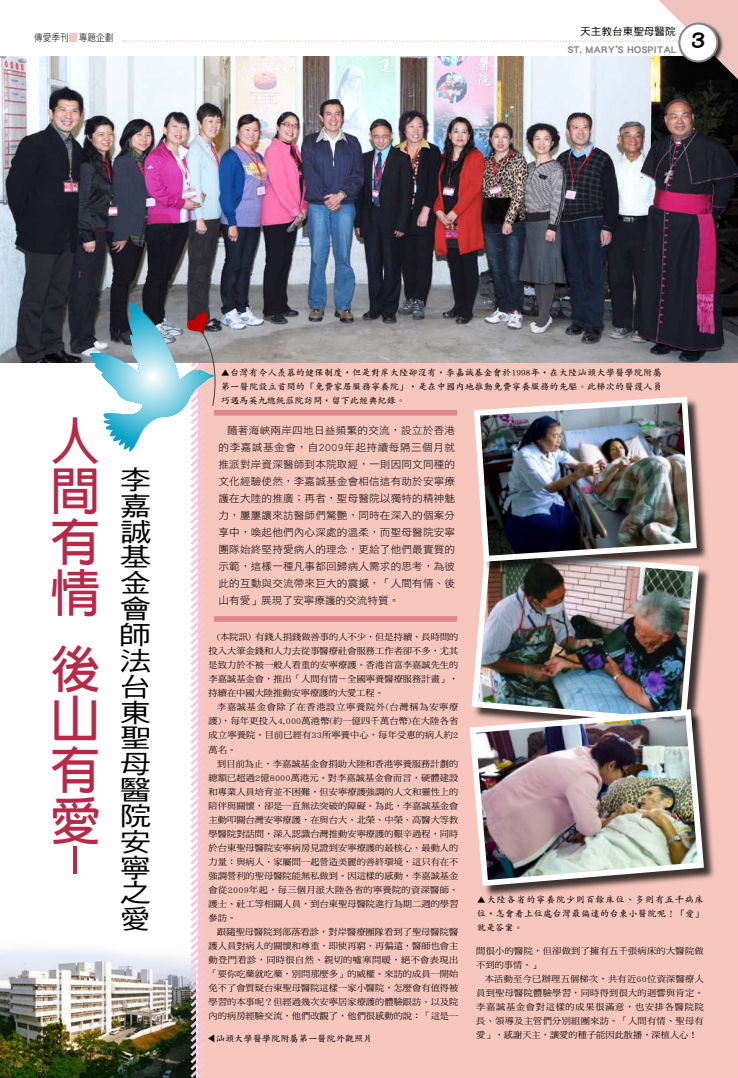
<style>
.page{position:relative;width:738px;height:1078px;background:#fff}
.page>*{position:absolute;margin:0;border:0;box-sizing:border-box;transform-origin:0 0}
.t1{font:700 50.6px/50.6px "AR Hei B5";color:#b52a48;text-align:justify}
.t2{font:700 44px "AR Hei B5";color:#b52a48;scale:1.3 1}
.t3{font:25.8px/25.8px "DF Hei Std W5";color:#000;text-align:justify;scale:1.22 1}
.t4{font:10.3px/17px "DF Hei Std W3";letter-spacing:.01em;color:#000;text-align:justify}
.t5{font:10.2px "DF Hei Std W9";color:#898989;scale:1.04 1}
.t6{font:10.2px "DF Hei Std W5";color:#000;scale:1.04 1}
.t7{font:9.7px "DF Hei Std W3";color:#000;scale:.89 1}
.t8{font:8.8px/14px "DF Ming Std W5";letter-spacing:.005em;color:#000;text-align:justify;scale:1.04 1}
.t9{font:700 8.8px/14px "AR Kai B5";letter-spacing:.02em;color:#000;text-align:justify;scale:1.04 1}
.t10{font:8.8px/14px "DF Ming Std W5";letter-spacing:.03em;color:#000;scale:1.04 1}
.t11{font:700 8.8px "AR Kai B5";color:#000;scale:1.04 1}
</style>
<div class="page">
<img style="left:0;top:948px;width:187px;height:129px">
<div style="left:187px;top:362px;width:550px;height:715px;background:#f7c6bd"></div>
<img style="left:0;top:56px;width:737px;height:306px">
<div style="left:472px;top:549px;width:239px;height:188px;background:#000;opacity:.75"></div>
<img style="left:468px;top:545px;width:233px;height:161px">
<div style="left:474px;top:397px;width:235px;height:177px;background:#000;opacity:.75"></div>
<img style="left:470px;top:393px;width:229px;height:171px">
<div style="left:470px;top:710px;width:246px;height:188px;background:#000;opacity:.75"></div>
<img style="left:466px;top:706px;width:240px;height:182px">
<svg style="left:88px;top:298px;width:135px;height:160px"></svg>
<div style="left:214px;top:616px;width:242px;height:5px;background:#dd878c"></div>
<div style="left:214px;top:410px;width:242px;height:5px;background:#dd878c"></div>
<svg style="left:47px;top:0;width:690px;height:88px"></svg>
<p class="t7" style="left:34px;top:32px;width:40px">傳愛季刊</p>
<p class="t7" style="left:79px;top:32px;width:40px">專題企劃</p>
<p class="t6" style="left:579px;top:26px;width:93px">天主教台東聖母醫院</p>
<p class="t5" style="left:567px;top:44px;width:106px">ST. MARY S HOSPITAL</p>
<p class="t5" style="left:615px;top:38px;width:4px">,</p>
<h1 class="t1" style="left:50px;top:415px;width:50px">人間有情</h1>
<h1 class="t1" style="left:50px;top:643px;width:50px">後山有愛</h1>
<h2 class="t2" style="left:97px;top:845px;width:24px;rotate:90deg">-</h2>
<h3 class="t3" style="left:120px;top:466px;width:27px">李嘉誠基金會師法台東聖母醫院安寧之愛</h3>
<p class="t9" style="left:221px;top:365px;width:425px">▲台灣有令人羨慕的健保制度，但是對岸大陸卻沒有，李嘉誠基金會於1998年，在大陸汕頭大學醫學院附屬第一醫院設立首間的「免費家居服務寧養院」，是在中國內地推動免費寧養服務的先驅。此梯次的醫護人員巧遇馬英九總統蒞院訪問，留下此經典紀錄。</p>
<p class="t4" style="left:218px;top:421px;width:238px;text-indent:9px">隨著海峽兩岸四地日益頻繁的交流，設立於香港的李嘉誠基金會，自2009年起持續每隔三個月就推派對岸資深醫師到本院取經，一則因同文同種的文化經驗使然，李嘉誠基金會相信這有助於安寧療護在大陸的推廣；再者，聖母醫院以獨特的精神魅力，屢屢讓來訪醫師們驚艷，同時在深入的個案分享中，喚起他們內心深處的溫柔，而聖母醫院安寧團隊始終堅持愛病人的理念，更給了他們最實質的示範，這樣一種凡事都回歸病人需求的思考，為彼此的互動與交流帶來巨大的震撼，「人間有情、後山有愛」展現了安寧療護的交流特質。</p>
<p class="t8" style="left:208px;top:630px;width:241px;text-indent:9px">(本院訊) 有錢人捐錢做善事的人不少，但是持續、長時間的投入大筆金錢和人力去從事醫療社會服務工作者卻不多，尤其是致力於不被一般人看重的安寧療護。香港首富李嘉誠先生的李嘉誠基金會，推出「人間有情－全國寧養醫療服務計畫」，持續在中國大陸推動安寧療護的大愛工程。</p>
<p class="t8" style="left:208px;top:700px;width:241px;text-indent:9px">李嘉誠基金會除了在香港設立寧養院外(台灣稱為安寧療護)，每年更投入4,000萬港幣(約一億四千萬台幣)在大陸各省成立寧養院。目前已經有33所寧養中心，每年受惠的病人約2萬名。</p>
<p class="t8" style="left:208px;top:756px;width:241px;text-indent:9px">到目前為止，李嘉誠基金會捐助大陸和香港寧養服務計劃的總額已超過2億8000萬港元。對李嘉誠基金會而言，硬體建設和專業人員培育並不困難，但安寧療護強調的人文和靈性上的陪伴與關懷，卻是一直無法突破的障礙。為此，李嘉誠基金會主動叩關台灣安寧療護，在與台大、北榮、中榮、高醫大等教學醫院對話間，深入認識台灣推動安寧療護的艱辛過程，同時於台東聖母醫院安寧病房見證到安寧療護的最核心、最動人的力量：與病人、家屬間一起營造美麗的善終環境，這只有在不強調營利的聖母醫院能無私做到。因這樣的感動，李嘉誠基金會從2009年起，每三個月派大陸各省的寧養院的資深醫師、護士、社工等相關人員，到台東聖母醫院進行為期二週的學習參訪。</p>
<p class="t8" style="left:208px;top:924px;width:241px;text-indent:9px">跟隨聖母醫院到部落看診，對岸醫療團隊看到了聖母醫院醫護人員對病人的關懷和尊重，即使再窮、再偏遠，醫師也會主動登門看診，同時很自然、親切的噓寒問暖，絕不會表現出「要你吃藥就吃藥，別問那麼多」的威權。來訪的成員一開始免不了會質疑台東聖母醫院這樣一家小醫院，怎麼會有值得被學習的本事呢？但經過幾次安寧居家療護的體驗跟訪、以及院內的病房經驗交流，他們改觀了，他們很感動的說：「這是一</p>
<p class="t9" style="left:204px;top:1042px;width:10px;rotate:-90deg">▲</p>
<p class="t11" style="left:215px;top:1033px;width:152px">汕頭大學醫學院附屬第一醫院外觀照片</p>
<p class="t9" style="left:476px;top:892px;width:220px">▲大陸各省的寧養院少則百餘床位、多則有五千病床位，怎會看上位處台灣最偏遠的台東小醫院呢！「愛」就是答案。</p>
<p class="t10" style="left:476px;top:943px;width:220px">間很小的醫院，但卻做到了擁有五千張病床的大醫院做不到的事情。」</p>
<p class="t8" style="left:476px;top:971px;width:220px;text-indent:9px">本活動至今已辦理五個梯次，共有近60位資深醫療人員到聖母醫院體驗學習，同時得到很大的迴響與肯定。李嘉誠基金會對這樣的成果很滿意，也安排各醫院院長、領導及主管們分別組團來訪。「人間有情、聖母有愛」，感謝天主，讓愛的種子能因此散播，深植人心！</p>
</div>
